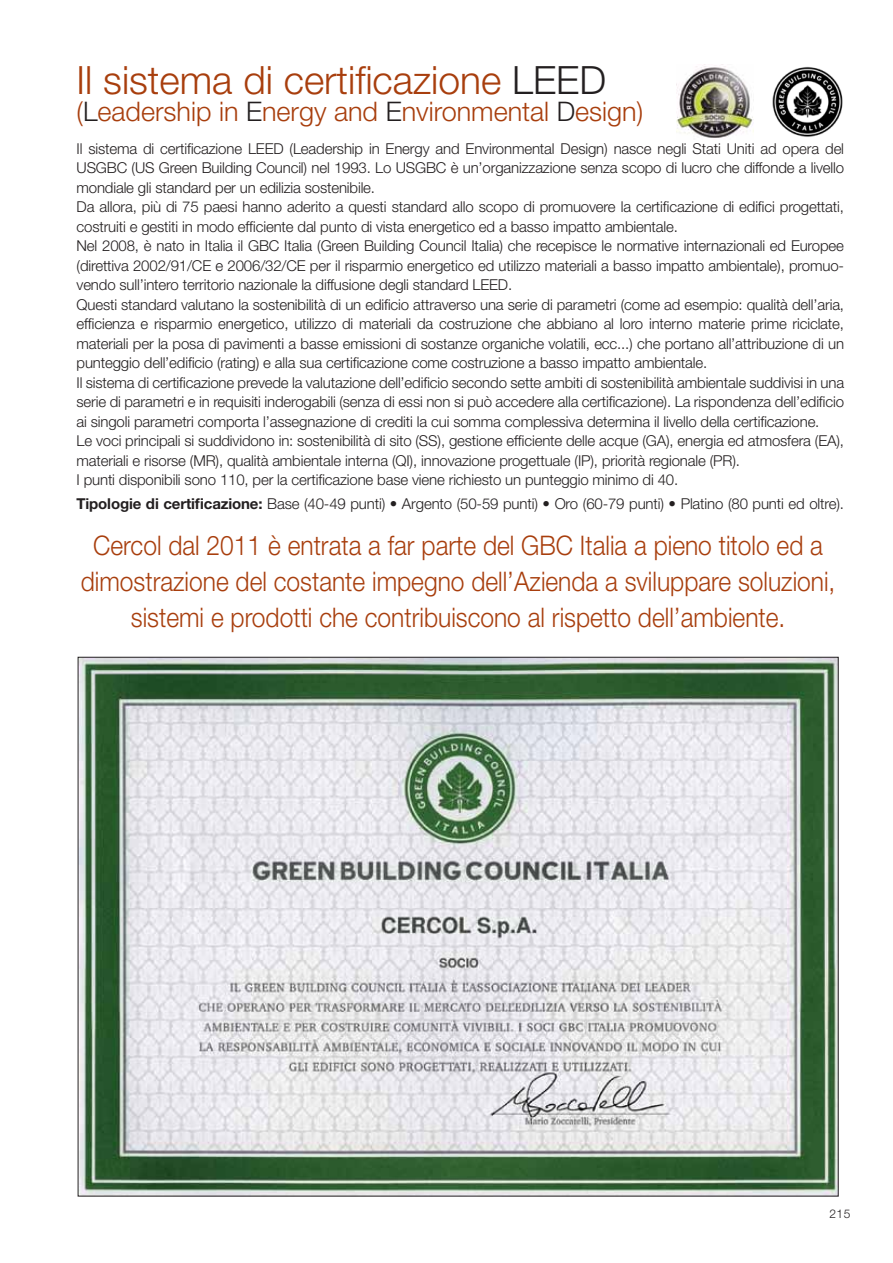
<style>
.page{position:relative;width:893px;height:1263px;background:#fff}
.page>*{position:absolute;margin:0;border:0;box-sizing:border-box;transform-origin:0 0}
.t1{font:300 39px "Helvetica Neue";color:#a83e0d}
.t2{font:300 27px/36px "Helvetica Neue";color:#a83e0d;text-align:center;scale:.91 1}
.t3{font:300 27px "Helvetica Neue";color:#a83e0d}
.t4{font:300 15px/19.5px "Helvetica Neue";letter-spacing:-.01em;color:#231f20}
.t5{font:300 12px "Helvetica Neue";color:#231f20}
.s1{color:#231f20}
.s2{font-weight:700}
</style>
<div class="page">
<img style="left:677px;top:66px;width:76px;height:72px">
<img style="left:772px;top:66px;width:71px;height:71px">
<img style="left:80px;top:659px;width:757px;height:535px">
<h1 class="t1" style="left:77px;top:57px;width:531px">Il sistema di certificazione <span class="s1">LEED</span></h1>
<h2 class="t3" style="left:77px;top:95px;width:568px">(<span class="s1">L</span>eadership in <span class="s1">E</span>nergy and <span class="s1">E</span>nvironmental <span class="s1">D</span>esign)</h2>
<p class="t4" style="left:77px;top:138px;width:769px">Il sistema di certificazione LEED (Leadership in Energy and Environmental Design) nasce negli Stati Uniti ad opera del USGBC (US Green Building Council) nel 1993. Lo USGBC è un’organizzazione senza scopo di lucro che diffonde a livello mondiale gli standard per un edilizia sostenibile.<br>Da allora, più di 75 paesi hanno aderito a questi standard allo scopo di promuovere la certificazione di edifici progettati, costruiti e gestiti in modo efficiente dal punto di vista energetico ed a basso impatto ambientale.<br>Nel 2008, è nato in Italia il GBC Italia (Green Building Council Italia) che recepisce le normative internazionali ed Europee (direttiva 2002/91/CE e 2006/32/CE per il risparmio energetico ed utilizzo materiali a basso impatto ambientale), promuo&shy;vendo sull’intero territorio nazionale la diffusione degli standard LEED.<br>Questi standard valutano la sostenibilità di un edificio attraverso una serie di parametri (come ad esempio: qualità dell’aria, efficienza e risparmio energetico, utilizzo di materiali da costruzione che abbiano al loro interno materie prime riciclate, materiali per la posa di pavimenti a basse emissioni di sostanze organiche volatili, ecc...) che portano all’attribuzione di un punteggio dell’edificio (rating) e alla sua certificazione come costruzione a basso impatto ambientale.<br>Il sistema di certificazione prevede la valutazione dell’edificio secondo sette ambiti di sostenibilità ambientale suddivisi in una serie di parametri e in requisiti inderogabili (senza di essi non si può accedere alla certificazione). La rispondenza dell’edificio ai singoli parametri comporta l’assegnazione di crediti la cui somma complessiva determina il livello della certificazione.<br>Le voci principali si suddividono in: sostenibilità di sito (SS), gestione efficiente delle acque (GA), energia ed atmosfera (EA), materiali e risorse (MR), qualità ambientale interna (QI), innovazione progettuale (IP), priorità regionale (PR).<br>I punti disponibili sono 110, per la certificazione base viene richiesto un punteggio minimo di 40.</p>
<p class="t4" style="left:77px;top:494px;width:769px"><span class="s2">Tipologie di certificazione:</span> Base (40-49 punti) • Argento (50-59 punti) • Oro (60-79 punti) • Platino (80 punti ed oltre).</p>
<h2 class="t2" style="left:81px;top:527px;width:831px">Cercol dal 2011 è entrata a far parte del GBC Italia a pieno titolo ed a dimostrazione del costante impegno dell’Azienda a sviluppare soluzioni, sistemi e prodotti che contribuiscono al rispetto dell’ambiente.</h2>
<p class="t5" style="left:829px;top:1206px;width:22px">215</p>
</div>
